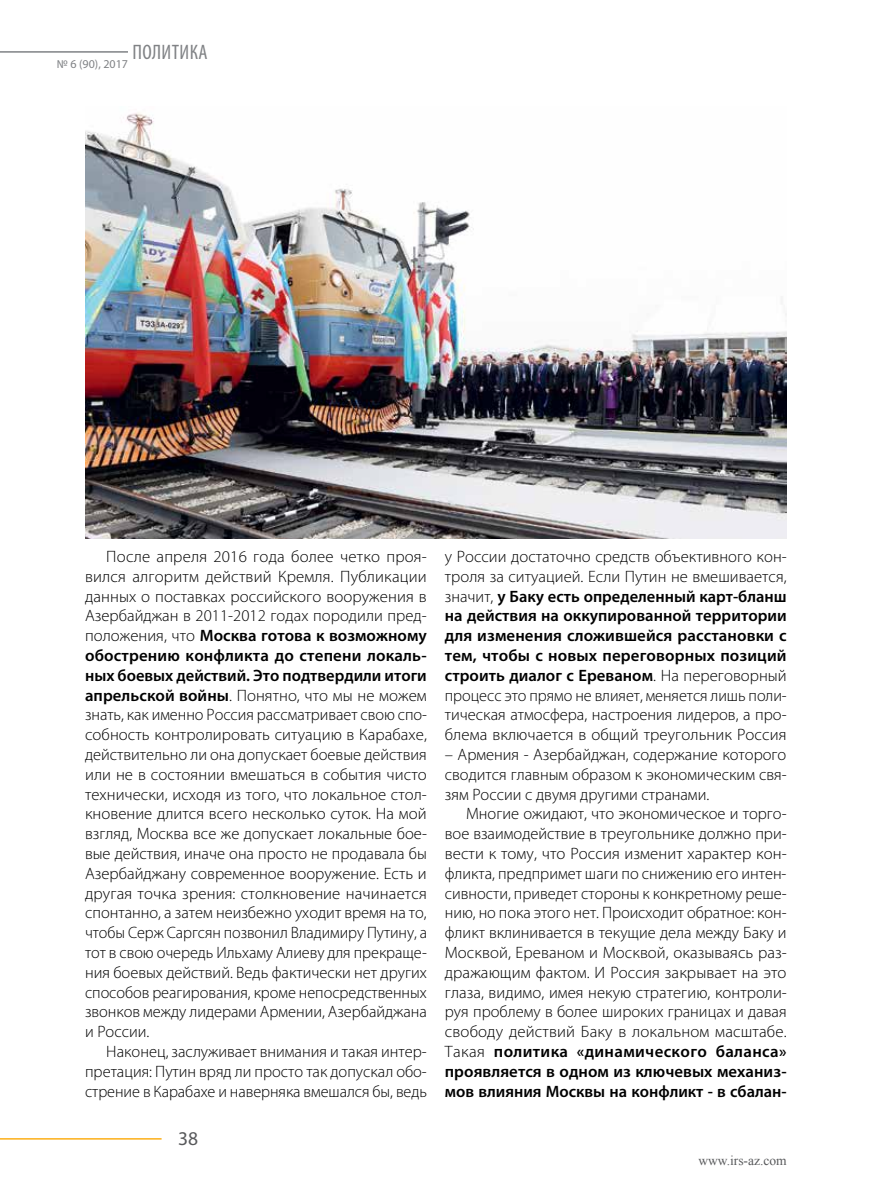
<style>
.page{position:relative;width:893px;height:1191px;background:#fff}
.page>*{position:absolute;margin:0;border:0;box-sizing:border-box;transform-origin:0 0}
.t1{font:condensed 21px "Myriad Pro";letter-spacing:.02em;color:#808285}
.t2{font:19.5px "Myriad Pro";color:#58595b}
.t3{font:300 16.5px/19.8px "Myriad Pro";color:#000;text-align:justify}
.t4{font:13.5px "Times New Roman";color:#58595b}
.t5{font:12px "Myriad Pro";color:#808285}
.s1{font-weight:600}
</style>
<div class="page">
<hr style="left:0;top:51px;width:128px;height:2px;background:#808285">
<hr style="left:0;top:1138px;width:162px;height:1px;background:#fcaf17">
<img style="left:85px;top:113px;width:702px;height:425px">
<p class="t1" style="left:132px;top:39px;width:77px">ПОЛИТИКА</p>
<p class="t5" style="left:57px;top:56px;width:73px">№ 6 (90), 2017</p>
<p class="t3" style="left:85px;top:547px;width:344px;text-indent:21px">После апреля 2016 года более четко проя&shy;вился алгоритм действий Кремля. Публикации данных о поставках российского вооружения в Азербайджан в 2011-2012 годах породили пред&shy;положения, что <span class="s1">Москва готова к возможному обострению конфликта до степени локаль&shy;ных боевых действий. Это подтвердили итоги апрельской войны</span>. Понятно, что мы не можем знать, как именно Россия рассматривает свою спо&shy;собность контролировать ситуацию в Карабахе, действительно ли она допускает боевые действия или не в состоянии вмешаться в события чисто технически, исходя из того, что локальное стол&shy;кновение длится всего несколько суток. На мой взгляд, Москва все же допускает локальные бое&shy;вые действия, иначе она просто не продавала бы Азербайджану современное вооружение. Есть и другая точка зрения: столкновение начинается спонтанно, а затем неизбежно уходит время на то, чтобы Серж Саргсян позвонил Владимиру Путину, а тот в свою очередь Ильхаму Алиеву для прекраще&shy;ния боевых действий. Ведь фактически нет других способов реагирования, кроме непосредственных звонков между лидерами Армении, Азербайджана и России.</p>
<p class="t3" style="left:85px;top:1042px;width:343px;text-indent:21px">Наконец, заслуживает внимания и такая интер&shy;претация: Путин вряд ли просто так допускал обо&shy;стрение в Карабахе и наверняка вмешался бы, ведь</p>
<p class="t2" style="left:178px;top:1126px;width:22px">38</p>
<p class="t3" style="left:445px;top:547px;width:343px">у России достаточно средств объективного кон&shy;троля за ситуацией. Если Путин не вмешивается, значит, <span class="s1">у Баку есть определенный карт-бланш на действия на оккупированной территории для изменения сложившейся расстановки с тем, чтобы с новых переговорных позиций строить диалог с Ереваном</span>. На переговорный процесс это прямо не влияет, меняется лишь поли&shy;тическая атмосфера, настроения лидеров, а про&shy;блема включается в общий треугольник Россия</p>
<p class="t3" style="left:445px;top:745px;width:343px">– Армения - Азербайджан, содержание которого сводится главным образом к экономическим свя&shy;зям России с двумя другими странами.</p>
<p class="t3" style="left:445px;top:804px;width:343px;text-indent:21px">Многие ожидают, что экономическое и торго&shy;вое взаимодействие в треугольнике должно при&shy;вести к тому, что Россия изменит характер кон&shy;фликта, предпримет шаги по снижению его интен&shy;сивности, приведет стороны к конкретному реше&shy;нию, но пока этого нет. Происходит обратное: кон&shy;фликт вклинивается в текущие дела между Баку и Москвой, Ереваном и Москвой, оказываясь раз&shy;дражающим фактом. И Россия закрывает на это глаза, видимо, имея некую стратегию, контроли&shy;руя проблему в более широких границах и давая свободу действий Баку в локальном масштабе.<br>Такая <span class="s1">политика «динамического баланса» проявляется в одном из ключевых механиз&shy;мов влияния Москвы на конфликт - в сбалан-</span></p>
<p class="t4" style="left:698px;top:1151px;width:90px">www.irs-az.com</p>
</div>
